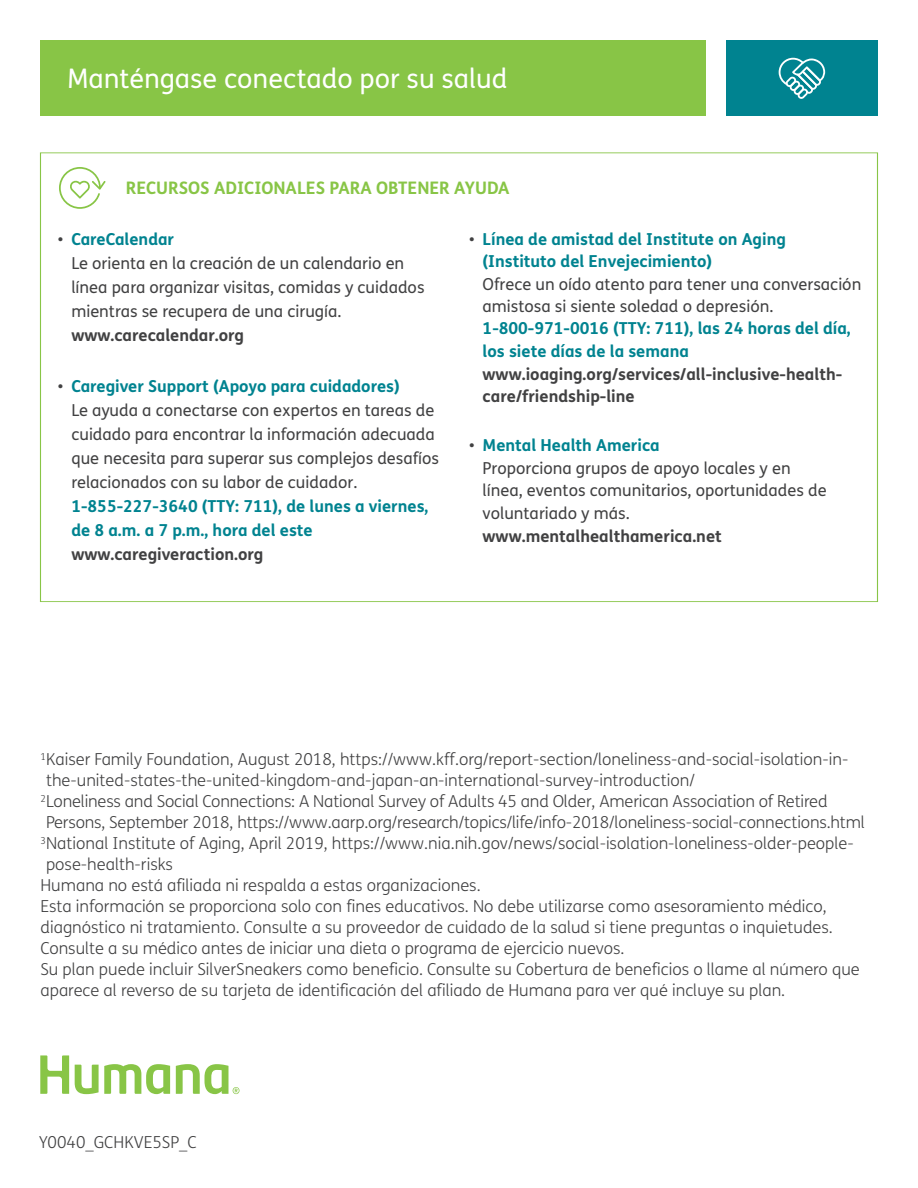
<style>
.page{position:relative;width:918px;height:1188px;background:#fff}
.page>*{position:absolute;margin:0;border:0;box-sizing:border-box;transform-origin:0 0}
.t1{font:27px "FS Humana";color:#fff}
.t2{font:700 17.25px "FS Humana";color:#88c546}
.t3{font:300 16.5px "FS Humana";color:#414142}
.t4{font:16.5px/24px "FS Humana";color:#414142}
.t5{font:700 16.5px/24px "FS Humana";color:#008390}
.t6{font:700 16.5px/22.4px "FS Humana";color:#414142}
.s1{font-weight:700;color:#008390}
.s2{font-weight:400;color:#414142}
</style>
<div class="page">
<svg style="left:40px;top:1055px;width:199px;height:39px"></svg>
<svg style="left:59px;top:167px;width:46px;height:41px"></svg>
<div style="left:40px;top:40px;width:666px;height:76px;background:#88c546"></div>
<div style="left:726px;top:40px;width:152px;height:76px;background:#008390"></div>
<svg style="left:779px;top:58px;width:46px;height:41px"></svg>
<h1 class="t1" style="left:68px;top:60px;width:441px">Manténgase conectado por su salud</h1>
<p class="t2" style="left:126px;top:174px;width:385px">RECURSOS ADICIONALES PARA OBTENER AYUDA</p>
<p class="t4" style="left:71px;top:227px;width:355px;text-indent:-13px">• <span class="s1">CareCalendar<br></span>Le orienta en la creación de un calendario en línea para organizar visitas, comidas y cuidados mientras se recupera de una cirugía.</p>
<p class="t6" style="left:71px;top:323px;width:174px">www.carecalendar.org</p>
<p class="t4" style="left:71px;top:374px;width:369px;text-indent:-13px">• <span class="s1">Caregiver Support (Apoyo para cuidadores)<br></span>Le ayuda a conectarse con expertos en tareas de cuidado para encontrar la información adecuada que necesita para superar sus complejos desafíos relacionados con su labor de cuidador.</p>
<p class="t5" style="left:71px;top:493px;width:359px">1-855-227-3640 (TTY: 711), de lunes a viernes, de 8 a.m. a 7 p.m., hora del este</p>
<p class="t6" style="left:71px;top:542px;width:194px">www.caregiveraction.org</p>
<p class="t5" style="left:483px;top:227px;width:305px;line-height:22.5px;text-indent:-13px"><span class="s2">•</span> Línea de amistad del Institute on Aging (Instituto del Envejecimiento)</p>
<p class="t4" style="left:483px;top:272px;width:380px;line-height:23px">Ofrece un oído atento para tener una conversación amistosa si siente soledad o depresión.</p>
<p class="t5" style="left:483px;top:316px;width:370px;line-height:22.8px">1-800-971-0016 (TTY: 711), las 24 horas del día, los siete días de la semana</p>
<p class="t6" style="left:483px;top:362px;width:361px">www.ioaging.org/services/all-inclusive-health&shy;care/friendship-line</p>
<p class="t4" style="left:483px;top:434px;width:346px;line-height:22.5px;text-indent:-13px">• <span class="s1">Mental Health America<br></span>Proporciona grupos de apoyo locales y en línea, eventos comunitarios, oportunidades de voluntariado y más.</p>
<p class="t6" style="left:483px;top:524px;width:241px">www.mentalhealthamerica.net</p>
<p class="t3" style="left:40px;top:748px;width:809px"><sup>1</sup>Kaiser Family Foundation, August 2018, https://www.kff.org/report-section/loneliness-and-social-isolation-in-</p>
<p class="t3" style="left:46px;top:769px;width:650px">the-united-states-the-united-kingdom-and-japan-an-international-survey-introduction/</p>
<p class="t3" style="left:40px;top:790px;width:789px"><sup>2</sup>Loneliness and Social Connections: A National Survey of Adults 45 and Older, American Association of Retired</p>
<p class="t3" style="left:46px;top:811px;width:820px">Persons, September 2018, https://www.aarp.org/research/topics/life/info-2018/loneliness-social-connections.html</p>
<p class="t3" style="left:40px;top:832px;width:815px"><sup>3</sup>National Institute of Aging, April 2019, https://www.nia.nih.gov/news/social-isolation-loneliness-older-people-</p>
<p class="t3" style="left:46px;top:853px;width:129px">pose-health-risks</p>
<p class="t3" style="left:40px;top:874px;width:442px">Humana no está afiliada ni respalda a estas organizaciones.</p>
<p class="t3" style="left:40px;top:895px;width:788px">Esta información se proporciona solo con fines educativos. No debe utilizarse como asesoramiento médico,</p>
<p class="t3" style="left:40px;top:916px;width:794px">diagnóstico ni tratamiento. Consulte a su proveedor de cuidado de la salud si tiene preguntas o inquietudes.</p>
<p class="t3" style="left:40px;top:937px;width:585px">Consulte a su médico antes de iniciar una dieta o programa de ejercicio nuevos.</p>
<p class="t3" style="left:40px;top:958px;width:821px">Su plan puede incluir SilverSneakers como beneficio. Consulte su Cobertura de beneficios o llame al número que</p>
<p class="t3" style="left:40px;top:979px;width:746px">aparece al reverso de su tarjeta de identificación del afiliado de Humana para ver qué incluye su plan.</p>
<p class="t3" style="left:39px;top:1131px;width:159px">Y0040_GCHKVE5SP_C</p>
</div>
